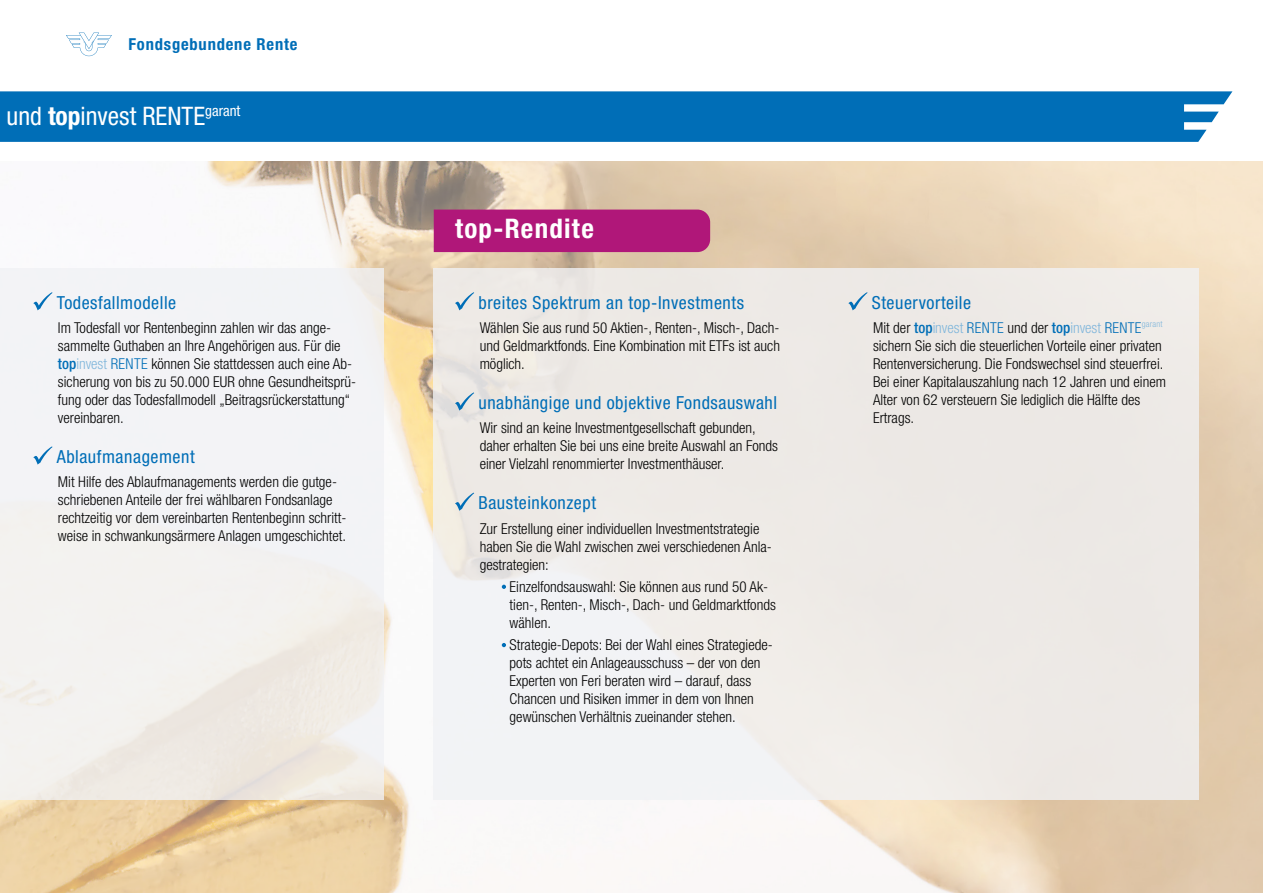
<style>
.page{position:relative;width:1263px;height:893px;background:#fff}
.page>*{position:absolute;margin:0;border:0;box-sizing:border-box;transform-origin:0 0}
.t1{font:700 condensed 27px "Helvetica Neue LT Std";letter-spacing:.045em;color:#fff}
.t2{font:condensed 25.5px "Helvetica Neue LT Std";color:#fff}
.t3{font:condensed 18px "Helvetica Neue LT Std";letter-spacing:.03em;color:#006eb7}
.t4{font:700 condensed 16.5px "Helvetica Neue LT Std";letter-spacing:.05em;color:#006eb7}
.t5{font:300 condensed 15px/18px "Helvetica Neue LT Std";color:#000}
.s1{font-weight:700}
.s2{font-weight:500;color:#006eb7}
.s3{color:#80b6db}
.s4{color:#006eb7}
</style>
<div class="page">
<img style="left:0;top:162px;width:1263px;height:731px">
<div style="left:0;top:268px;width:384px;height:531px;background:linear-gradient(to bottom,#f3f5fa,#f0ece6)"></div>
<div style="left:434px;top:268px;width:765px;height:531px;background:linear-gradient(to right,#f0eeec,#ede8e4)"></div>
<div style="left:434px;top:210px;width:276px;height:42px;background:#b01779"></div>
<div style="left:0;top:91px;width:1232px;height:51px;background:#006eb7"></div>
<svg style="left:66px;top:33px;width:46px;height:23px"></svg>
<svg style="left:33px;top:292px;width:19px;height:18px"></svg>
<svg style="left:33px;top:446px;width:19px;height:19px"></svg>
<svg style="left:455px;top:292px;width:19px;height:18px"></svg>
<svg style="left:455px;top:392px;width:19px;height:19px"></svg>
<svg style="left:455px;top:493px;width:19px;height:18px"></svg>
<svg style="left:502px;top:585px;width:4px;height:4px"></svg>
<svg style="left:502px;top:643px;width:4px;height:4px"></svg>
<svg style="left:848px;top:292px;width:19px;height:18px"></svg>
<p class="t4" style="left:128px;top:34px;width:171px">Fondsgebundene Rente</p>
<h2 class="t2" style="left:7px;top:101px;width:235px">und <span class="s1">top</span>invest RENTE<sup>garant</sup></h2>
<p class="t3" style="left:57px;top:292px;width:121px">Todesfallmodelle</p>
<p class="t5" style="left:58px;top:319px;width:300px">Im Todesfall vor Rentenbeginn zahlen wir das ange&shy;sammelte Guthaben an Ihre Angehörigen aus. Für die <span class="s2">top</span><span class="s3">invest</span> <span class="s4">RENTE</span> können Sie stattdessen auch eine Ab&shy;sicherung von bis zu 50.000 EUR ohne Gesundheitsprü&shy;fung oder das Todesfallmodell „Beitragsrückerstattung“ vereinbaren.</p>
<p class="t3" style="left:57px;top:446px;width:139px">Ablaufmanagement</p>
<p class="t5" style="left:58px;top:473px;width:290px">Mit Hilfe des Ablaufmanagements werden die gutge&shy;schriebenen Anteile der frei wählbaren Fondsanlage rechtzeitig vor dem vereinbarten Rentenbeginn schritt&shy;weise in schwankungsärmere Anlagen umgeschichtet.</p>
<h1 class="t1" style="left:455px;top:212px;width:140px">top-Rendite</h1>
<p class="t3" style="left:478px;top:292px;width:267px">breites Spektrum an top-Investments</p>
<p class="t5" style="left:480px;top:319px;width:302px;text-align:justify">Wählen Sie aus rund 50 Aktien-, Renten-, Misch-, Dach&shy;und Geldmarktfonds. Eine Kombination mit ETFs ist auch möglich.</p>
<p class="t3" style="left:478px;top:392px;width:300px">unabhängige und objektive Fondsauswahl</p>
<p class="t5" style="left:480px;top:419px;width:300px">Wir sind an keine Investmentgesellschaft gebunden, daher erhalten Sie bei uns eine breite Auswahl an Fonds einer Vielzahl renommierter Investmenthäuser.</p>
<p class="t3" style="left:478px;top:492px;width:119px">Bausteinkonzept</p>
<p class="t5" style="left:480px;top:519px;width:294px">Zur Erstellung einer individuellen Investmentstrategie haben Sie die Wahl zwischen zwei verschiedenen Anla&shy;gestrategien:</p>
<p class="t5" style="left:510px;top:577px;width:268px">Einzelfondsauswahl: Sie können aus rund 50 Ak&shy;tien-, Renten-, Misch-, Dach- und Geldmarktfonds wählen.</p>
<p class="t5" style="left:510px;top:636px;width:265px">Strategie-Depots: Bei der Wahl eines Strategiede&shy;pots achtet ein Anlageausschuss – der von den Experten von Feri beraten wird – darauf, dass Chancen und Risiken immer in dem von Ihnen gewünschen Verhältnis zueinander stehen.</p>
<p class="t3" style="left:872px;top:292px;width:101px">Steuervorteile</p>
<p class="t5" style="left:873px;top:319px;width:295px">Mit der <span class="s2">top</span><span class="s3">invest</span> <span class="s4">RENTE</span> und der <span class="s2">top</span><span class="s3">invest</span> <span class="s4">RENTE</span><sup>garant </sup>sichern Sie sich die steuerlichen Vorteile einer privaten Rentenversicherung. Die Fondswechsel sind steuerfrei.<br>Bei einer Kapitalauszahlung nach 12 Jahren und einem Alter von 62 versteuern Sie lediglich die Hälfte des Ertrags.</p>
</div>
